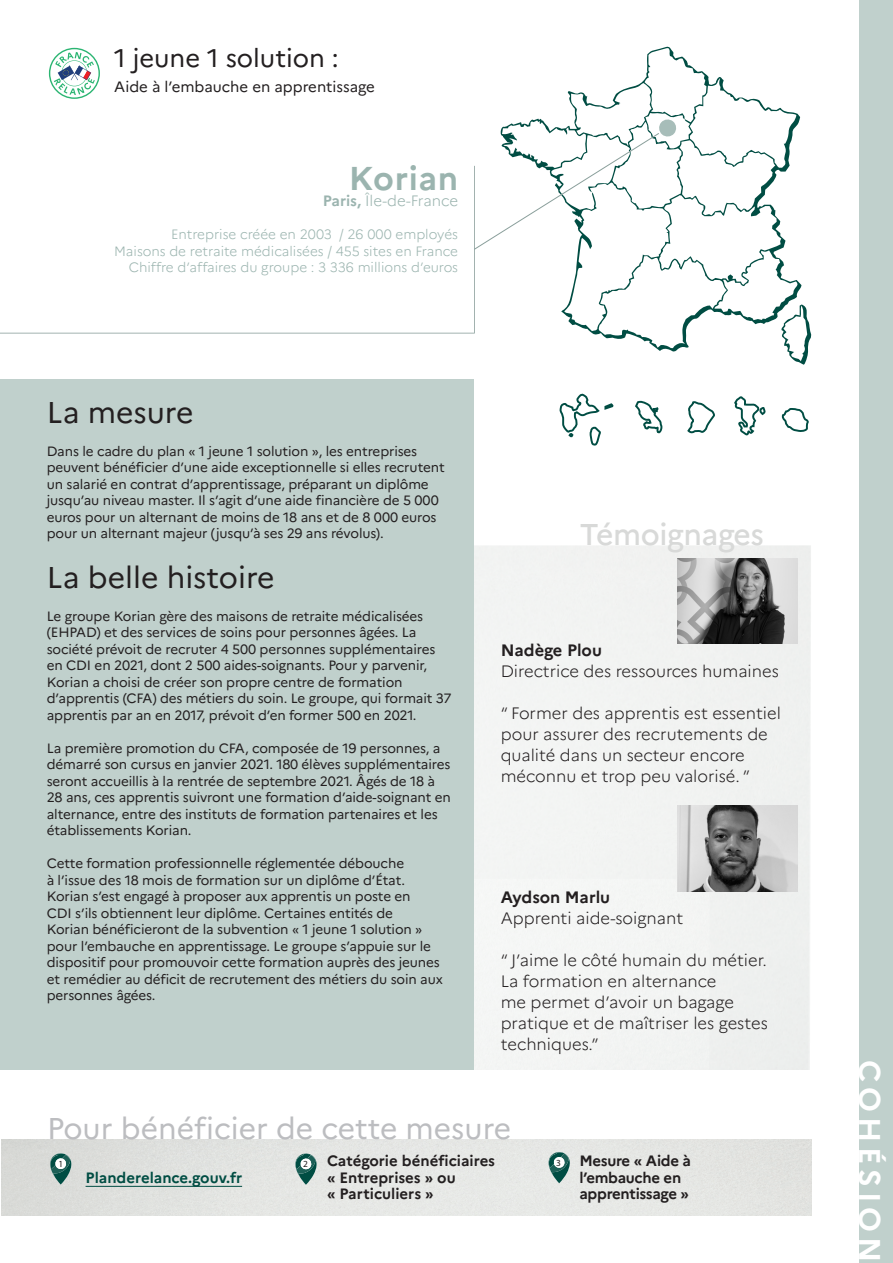
<style>
.page{position:relative;width:893px;height:1263px;background:#fff}
.page>*{position:absolute;margin:0;border:0;box-sizing:border-box;transform-origin:0 0}
.t1{font:700 33px "Marianne";letter-spacing:.02em;color:#9bb4af}
.t2{font:30px "Marianne";color:#bcbdc0}
.t3{font:30px "Marianne";color:#231f20}
.t4{font:500 30px "Marianne";letter-spacing:-.015em;color:#d8d9d8}
.t5{font:700 30px "Marianne";letter-spacing:.16em;color:#fff}
.t6{font:25.5px "Marianne";color:#231f20}
.t7{font:300 16.5px/21px "Marianne";color:#231f20}
.t8{font:700 16.5px "Marianne";color:#231f20}
.t9{font:700 15px/16.5px "Marianne";letter-spacing:-.005em;color:#231f20}
.t10{font:15px "Marianne";color:#231f20}
.t11{font:700 15px "Marianne";color:#004d43}
.t12{font:300 15px "Marianne";color:#9bb4af}
.t13{font:13.5px/16.5px "Marianne";letter-spacing:-.01em;color:#231f20}
.t14{font:300 13.5px/16.5px "Marianne";color:#9bb4af;text-align:right}
.t15{font:9.3px "Myriad Pro";color:#231f20}
.s1{font-weight:700}
</style>
<div class="page">
<div style="left:474px;top:545px;width:235px;height:525px;background:#f3f4f3"></div>
<div style="left:709px;top:545px;width:102px;height:525px;background:#eff0ef"></div>
<div style="left:859px;top:0;width:34px;height:1263px;background:#c0d0cc"></div>
<div style="left:0;top:379px;width:474px;height:691px;background:#c0d0cc"></div>
<svg style="left:561px;top:47px;width:240px;height:305px"></svg>
<svg style="left:781px;top:304px;width:30px;height:61px"></svg>
<svg style="left:559px;top:393px;width:250px;height:53px"></svg>
<svg style="left:548px;top:1152px;width:22px;height:31px"></svg>
<svg style="left:295px;top:1153px;width:22px;height:32px"></svg>
<svg style="left:50px;top:1153px;width:22px;height:31px"></svg>
<svg style="left:0;top:250px;width:475px;height:83px"></svg>
<hr style="left:86px;top:1186px;width:156px;height:1px;background:#004d43">
<svg style="left:49px;top:48px;width:51px;height:51px"></svg>
<svg style="left:474px;top:118px;width:203px;height:132px"></svg>
<img style="left:678px;top:559px;width:119px;height:85px">
<img style="left:678px;top:806px;width:119px;height:85px">
<p class="t6" style="left:114px;top:42px;width:226px">1 jeune 1 solution :</p>
<p class="t10" style="left:114px;top:78px;width:262px">Aide à l’embauche en apprentissage</p>
<p class="t1" style="left:349px;top:158px;width:111px">Korian</p>
<p class="t12" style="left:323px;top:192px;width:137px"><span class="s1">Paris,</span> Île-de-France</p>
<p class="t14" style="left:114px;top:226px;width:346px">Entreprise créée en 2003 / 26 000 employés<br>Maisons de retraite médicalisées / 455 sites en France<br>Chiffre d’affaires du groupe : 3 336 millions d’euros</p>
<p class="t3" style="left:47px;top:394px;width:148px">La mesure</p>
<p class="t13" style="left:47px;top:443px;width:399px">Dans le cadre du plan « 1 jeune 1 solution », les entreprises peuvent bénéficier d’une aide exceptionnelle si elles recrutent un salarié en contrat d’apprentissage, préparant un diplôme jusqu’au niveau master. Il s’agit d’une aide financière de 5 000 euros pour un alternant de moins de 18 ans et de 8 000 euros pour un alternant majeur (jusqu’à ses 29 ans révolus).</p>
<p class="t3" style="left:47px;top:559px;width:229px">La belle histoire</p>
<p class="t13" style="left:47px;top:608px;width:406px">Le groupe Korian gère des maisons de retraite médicalisées (EHPAD) et des services de soins pour personnes âgées. La société prévoit de recruter 4 500 personnes supplémentaires en CDI en 2021, dont 2 500 aides-soignants. Pour y parvenir, Korian a choisi de créer son propre centre de formation d’apprentis (CFA) des métiers du soin. Le groupe, qui formait 37 apprentis par an en 2017, prévoit d’en former 500 en 2021.</p>
<p class="t13" style="left:47px;top:740px;width:406px">La première promotion du CFA, composée de 19 personnes, a démarré son cursus en janvier 2021. 180 élèves supplémentaires seront accueillis à la rentrée de septembre 2021. Âgés de 18 à 28 ans, ces apprentis suivront une formation d’aide-soignant en alternance, entre des instituts de formation partenaires et les établissements Korian.</p>
<p class="t13" style="left:47px;top:855px;width:398px">Cette formation professionnelle réglementée débouche<br>à l’issue des 18 mois de formation sur un diplôme d’État.<br>Korian s’est engagé à proposer aux apprentis un poste en<br>CDI s’ils obtiennent leur diplôme. Certaines entités de<br>Korian bénéficieront de la subvention « 1 jeune 1 solution » pour l’embauche en apprentissage. Le groupe s’appuie sur le dispositif pour promouvoir cette formation auprès des jeunes et remédier au déficit de recrutement des métiers du soin aux personnes âgées.</p>
<p class="t4" style="left:580px;top:516px;width:185px">Témoignages</p>
<p class="t8" style="left:501px;top:640px;width:103px">Nadège Plou</p>
<p class="t7" style="left:501px;top:661px;width:280px">Directrice des ressources humaines</p>
<p class="t7" style="left:501px;top:703px;width:282px">“ Former des apprentis est essentiel pour assurer des recrutements de qualité dans un secteur encore méconnu et trop peu valorisé. ”</p>
<p class="t8" style="left:501px;top:887px;width:111px">Aydson Marlu</p>
<p class="t7" style="left:501px;top:907px;width:184px">Apprenti aide-soignant</p>
<p class="t7" style="left:501px;top:949px;width:269px">“ J’aime le côté humain du métier.<br>La formation en alternance<br>me permet d’avoir un bagage pratique et de maîtriser les gestes techniques.”</p>
<h2 class="t2" style="left:47px;top:1110px;width:466px">Pour bénéficier de cette mesure</h2>
<p class="t9" style="left:327px;top:1153px;width:170px">Catégorie bénéficiaires « Entreprises » ou<br>« Particuliers »</p>
<p class="t9" style="left:579px;top:1152px;width:113px">Mesure « Aide à</p>
<p class="t15" style="left:59px;top:1158px;width:6px">1</p>
<p class="t15" style="left:303px;top:1158px;width:6px">2</p>
<p class="t15" style="left:556px;top:1157px;width:6px">3</p>
<p class="t11" style="left:86px;top:1169px;width:158px">Planderelance.gouv.fr</p>
<p class="t9" style="left:579px;top:1169px;width:103px">l’embauche en</p>
<p class="t9" style="left:579px;top:1185px;width:111px">apprentissage »</p>
<h2 class="t5" style="left:888px;top:1060px;width:203px;rotate:90deg">COHÉSION</h2>
</div>
